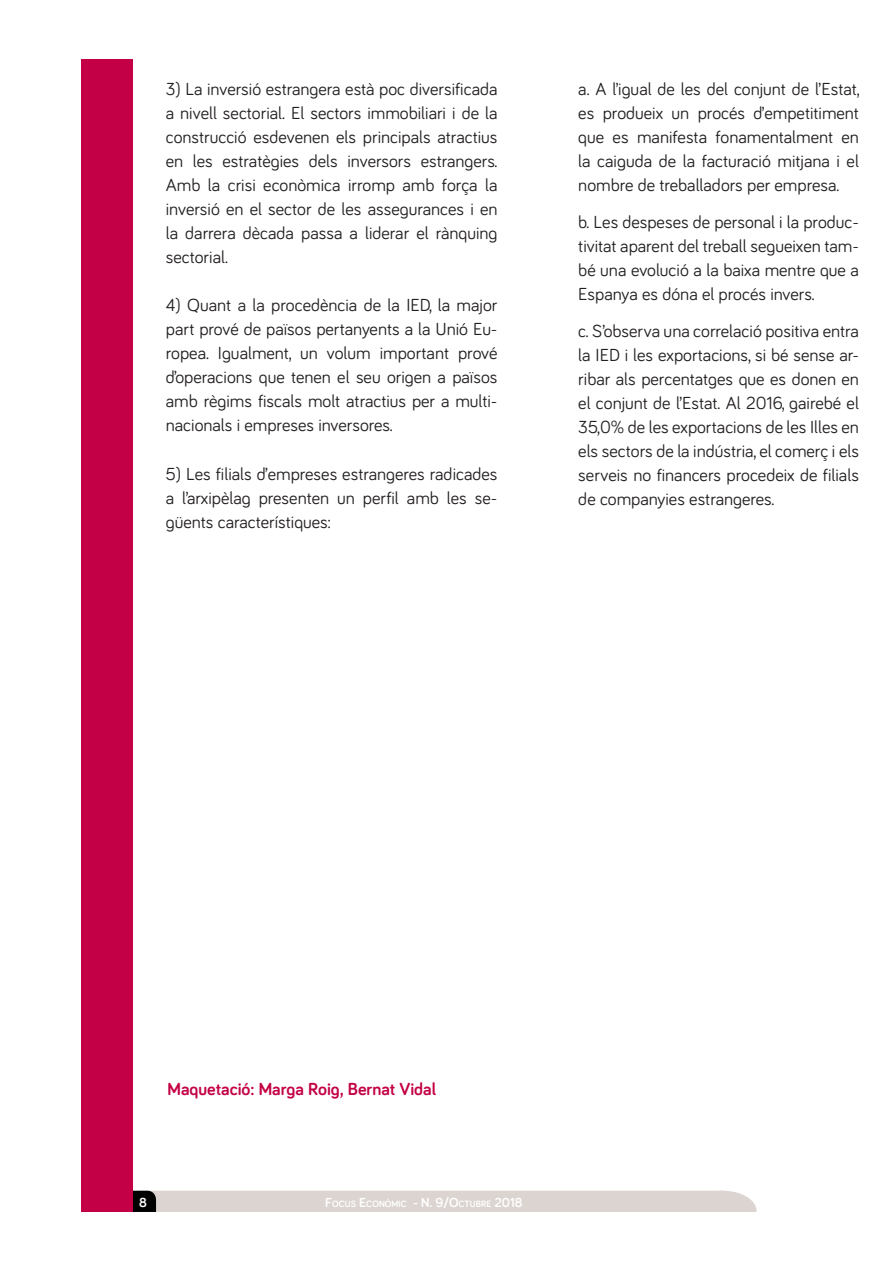
<style>
.page{position:relative;width:893px;height:1263px;background:#fff}
.page>*{position:absolute;margin:0;border:0;box-sizing:border-box;transform-origin:0 0}
.Texte_Focus{font:18px/24px "Bariol";color:#231f20;text-align:justify}
.Llistat_Focus_a{font:18px/24px "Bariol";color:#231f20;text-align:justify}
.t1{font:700 18px "Bariol";color:#c30045}
.t2{font:700 13.5px "Bariol";color:#fff}
.t3{font:700 9.45px "Bariol";color:#fff}
.s1{font-size:13.5px}
</style>
<div class="page">
<div style="left:689px;top:1191px;width:67px;height:40px;background:#dbd4d1;border-radius:50%"></div>
<div style="left:129px;top:1212px;width:634px;height:25px;background:#fff"></div>
<div style="left:133px;top:1191px;width:582px;height:21px;background:#dbd4d1"></div>
<div style="left:82px;top:59px;width:51px;height:1153px;background:#c30045"></div>
<hr style="left:892px;top:959px;width:1px;height:304px;background:#c30045">
<p class="Texte_Focus" style="left:166px;top:76px;width:333px">3) La inversió estrangera està poc diversificada a nivell sectorial. El sectors immobiliari i de la construcció esdevenen els principals atractius en les estratègies dels inversors estrangers.<br>Amb la crisi econòmica irromp amb força la inversió en el sector de les assegurances i en la darrera dècada passa a liderar el rànquing sectorial.</p>
<p class="Texte_Focus" style="left:166px;top:292px;width:333px">4) Quant a la procedència de la IED, la major part prové de països pertanyents a la Unió Eu&shy;ropea. Igualment, un volum important prové d’operacions que tenen el seu origen a països amb règims fiscals molt atractius per a multi&shy;nacionals i empreses inversores.</p>
<p class="Texte_Focus" style="left:166px;top:461px;width:333px">5) Les filials d’empreses estrangeres radicades a l’arxipèlag presenten un perfil amb les se&shy;güents característiques:</p>
<p class="Llistat_Focus_a" style="left:578px;top:76px;width:283px">a. A l’igual de les del conjunt de l’Estat, es produeix un procés d’empetitiment que es manifesta fonamentalment en la caiguda de la facturació mitjana i el nombre de treballadors per empresa.</p>
<p class="Llistat_Focus_a" style="left:578px;top:209px;width:282px">b. Les despeses de personal i la produc&shy;tivitat aparent del treball segueixen tam&shy;bé una evolució a la baixa mentre que a Espanya es dóna el procés invers.</p>
<p class="Llistat_Focus_a" style="left:578px;top:318px;width:282px">c. S’observa una correlació positiva entra la IED i les exportacions, si bé sense ar&shy;ribar als percentatges que es donen en el conjunt de l’Estat. Al 2016, gairebé el 35,0% de les exportacions de les Illes en els sectors de la indústria, el comerç i els serveis no financers procedeix de filials de companyies estrangeres.</p>
<p class="t1" style="left:167px;top:1077px;width:270px">Maquetació: Marga Roig, Bernat Vidal</p>
<p class="t2" style="left:139px;top:1193px;width:9px">8</p>
<p class="t3" style="left:325px;top:1197px;width:199px"><span class="s1">F</span>OCUS <span class="s1">E</span>CONÒMIC <span class="s1">- N. 9/O</span>CTUBRE <span class="s1">2018</span></p>
</div>
